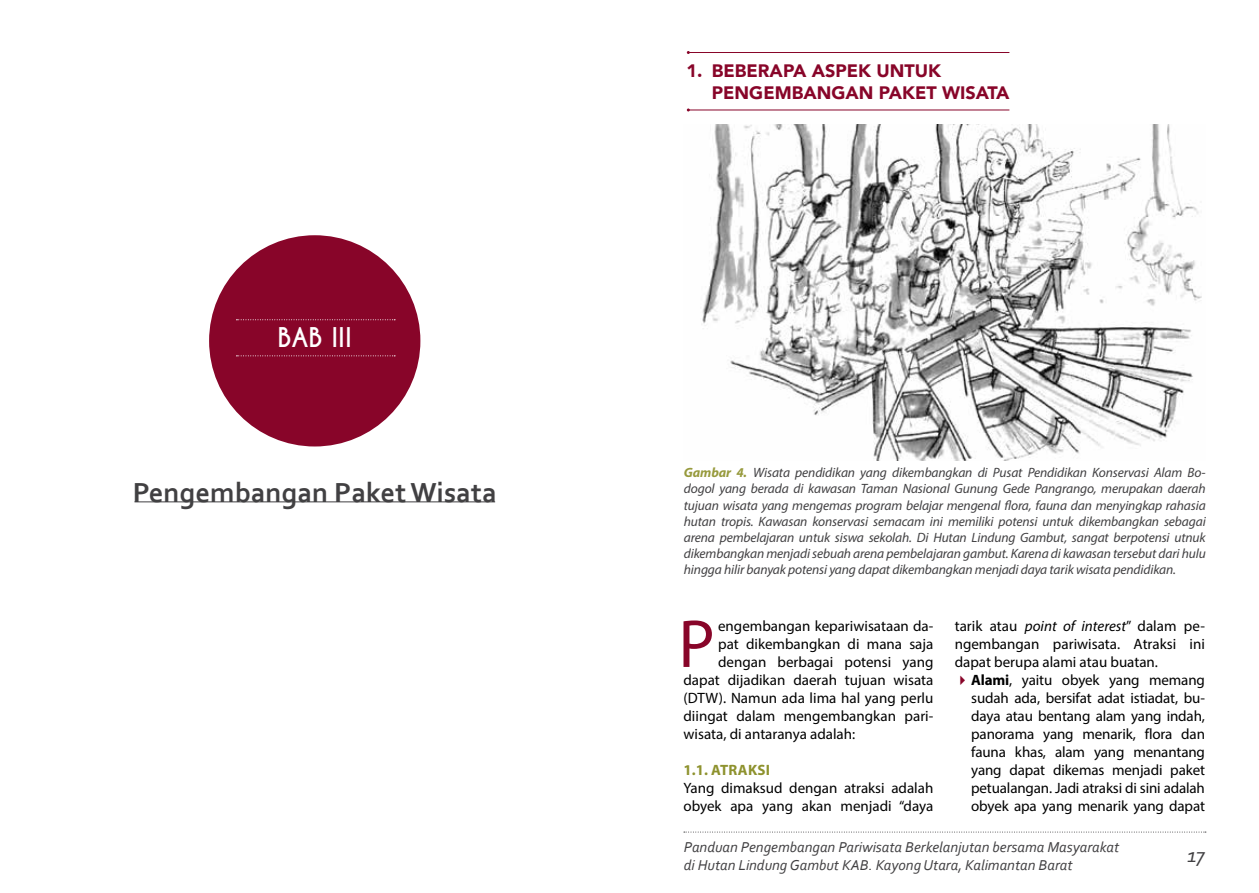
<style>
.page{position:relative;width:1259px;height:893px;background:#fff}
.page>*{position:absolute;margin:0;border:0;box-sizing:border-box;transform-origin:0 0}
.t1{font:68.4px "Myriad Pro";color:#880529}
.t2{font:700 28.8px "Corbel";color:#414042}
.t3{font:700 25.5px "Caviar Dreams";color:#fff}
.t4{font:italic 21px "Corbel";color:#414042}
.t5{font:900 18px/21.6px "Avenir";color:#880529}
.t6{font:15px/18px "Myriad Pro";color:#000;text-align:justify}
.t7{font:italic 15px/18px "Corbel";color:#414042}
.t8{font:700 15px "Myriad Pro";letter-spacing:.02em;color:#8e922e}
.t9{font:italic 13.5px/16.2px "Myriad Pro";letter-spacing:-.01em;color:#414042;text-align:justify}
.s1{font-weight:700;color:#979a3d}
.s2{font-style:italic}
.s3{color:#880529}
.s4{font-weight:700}
</style>
<div class="page">
<svg style="left:684px;top:832px;width:522px;height:1px"></svg>
<hr style="left:688px;top:52px;width:321px;height:1px;background:#880529">
<hr style="left:688px;top:110px;width:321px;height:1px;background:#880529">
<div style="left:209px;top:235px;width:211px;height:211px;background:#880529;border-radius:50%"></div>
<svg style="left:236px;top:319px;width:159px;height:1px"></svg>
<svg style="left:236px;top:355px;width:159px;height:1px"></svg>
<hr style="left:134px;top:501px;width:361px;height:1px;background:#414042">
<img style="left:702px;top:125px;width:500px;height:336px">
<h3 class="t3" style="left:277px;top:322px;width:76px">BAB III</h3>
<h2 class="t2" style="left:133px;top:475px;width:366px">Pengembangan Paket Wisata</h2>
<p class="t5" style="left:712px;top:60px;width:299px;text-indent:-26px">1. BEBERAPA ASPEK UNTUK<br>PENGEMBANGAN PAKET WISATA</p>
<p class="t9" style="left:684px;top:464px;width:523px"><span class="s1">Gambar 4.</span> Wisata pendidikan yang dikembangkan di Pusat Pendidikan Konservasi Alam Bo&shy;dogol yang berada di kawasan Taman Nasional Gunung Gede Pangrango, merupakan daerah tujuan wisata yang mengemas program belajar mengenal flora, fauna dan menyingkap rahasia hutan tropis. Kawasan konservasi semacam ini memiliki potensi untuk dikembangkan sebagai arena pembelajaran untuk siswa sekolah. Di Hutan Lindung Gambut, sangat berpotensi utnuk dikembangkan menjadi sebuah arena pembelajaran gambut. Karena di kawasan tersebut dari hulu hingga hilir banyak potensi yang dapat dikembangkan menjadi daya tarik wisata pendidikan.</p>
<h1 class="t1" style="left:678px;top:602px;width:38px">P</h1>
<p class="t6" style="left:718px;top:617px;width:216px">engembangan kepariwisataan da-</p>
<p class="t6" style="left:718px;top:635px;width:217px">pat dikembangkan di mana saja</p>
<p class="t6" style="left:718px;top:653px;width:217px">dengan berbagai potensi yang</p>
<p class="t6" style="left:683px;top:671px;width:251px">dapat dijadikan daerah tujuan wisata</p>
<p class="t6" style="left:683px;top:689px;width:251px">(DTW). Namun ada lima hal yang perlu</p>
<p class="t6" style="left:683px;top:707px;width:251px">diingat dalam mengembangkan pari-</p>
<p class="t6" style="left:683px;top:725px;width:173px">wisata, di antaranya adalah:</p>
<p class="t8" style="left:683px;top:760px;width:88px">1.1. ATRAKSI</p>
<p class="t6" style="left:683px;top:779px;width:251px">Yang dimaksud dengan atraksi adalah obyek apa yang akan menjadi “daya</p>
<p class="t6" style="left:954px;top:617px;width:252px">tarik atau <span class="s2">point of interest</span>” dalam pe&shy;ngembangan pariwisata. Atraksi ini dapat berupa alami atau buatan.</p>
<p class="t6" style="left:971px;top:671px;width:235px;text-indent:-16px"><span class="s3">✔</span> <span class="s4">ALAMI</span>, yaitu obyek yang memang sudah ada, bersifat adat istiadat, bu&shy;daya atau bentang alam yang indah, panorama yang menarik, flora dan fauna khas, alam yang menantang yang dapat dikemas menjadi paket petualangan. Jadi atraksi di sini adalah obyek apa yang menarik yang dapat</p>
<p class="t7" style="left:684px;top:837px;width:437px">Panduan Pengembangan Pariwisata Berkelanjutan bersama Masyarakat di Hutan Lindung Gambut KAB. Kayong Utara, Kalimantan Barat</p>
<h3 class="t4" style="left:1187px;top:842px;width:19px">17</h3>
</div>
